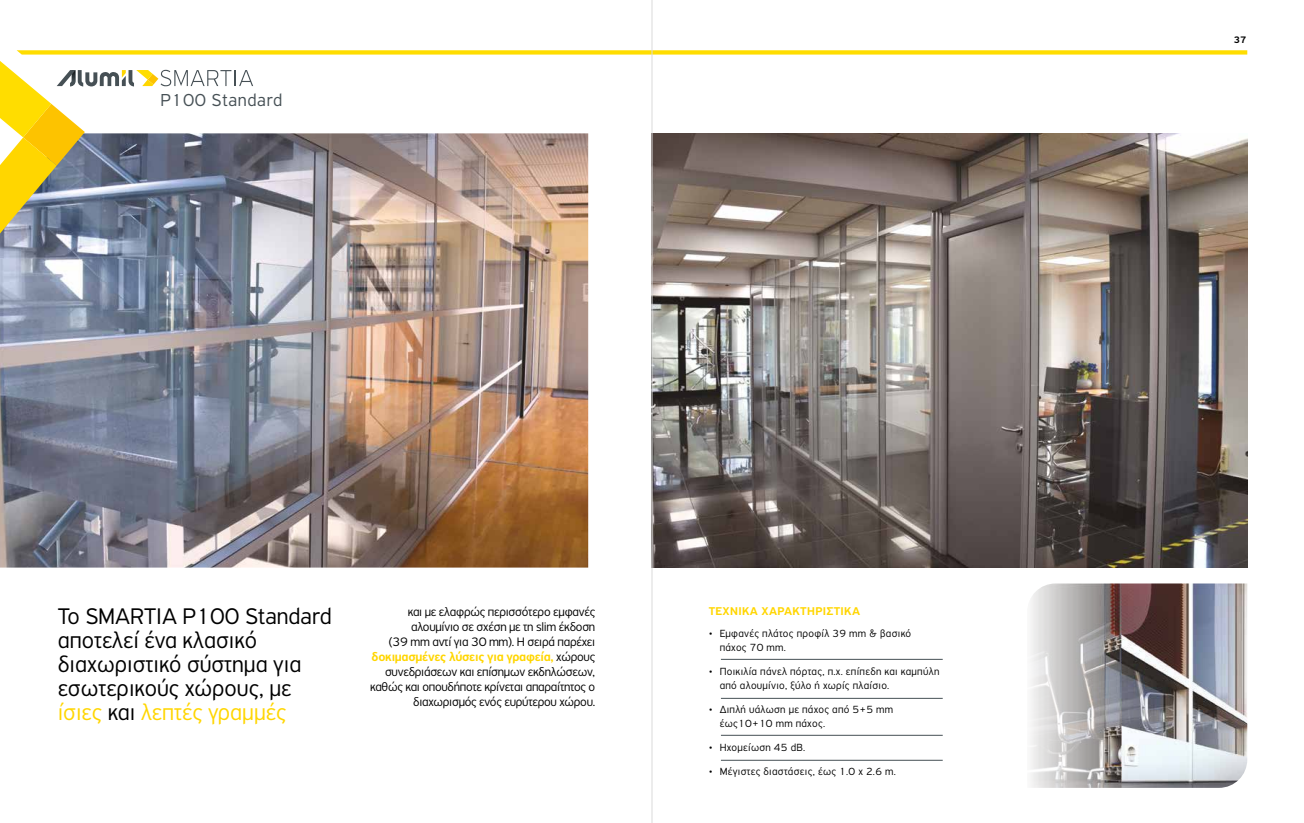
<style>
.page{position:relative;width:1304px;height:823px;background:#fff}
.page>*{position:absolute;margin:0;border:0;box-sizing:border-box;transform-origin:0 0}
.t1{font:300 24px/24px "PF Highway Sans Pro";color:#000}
.t2{font:300 18.4px "PF Highway Sans Pro";letter-spacing:.035em;color:#465055}
.t3{font:300 13px/15px "PF Highway Sans Pro";letter-spacing:-.02em;color:#000;text-align:right}
.t4{font:500 12px "PF Highway Sans Pro";letter-spacing:.03em;color:#ffd600}
.t5{font:300 11px/14px "PF Highway Sans Pro";letter-spacing:.025em;color:#000}
.t6{font:500 10px "PF Highway Sans Pro";color:#000}
.s1{color:#ffd600}
.s2{font-weight:500;color:#ffd600}
</style>
<div class="page">
<img style="left:0;top:133px;width:588px;height:434px">
<img style="left:652px;top:133px;width:595px;height:434px">
<svg style="left:17px;top:50px;width:1230px;height:5px;background:#fee124"></svg>
<svg style="left:0;top:61px;width:253px;height:172px"></svg>
<hr style="left:721px;top:658px;width:222px;height:1px;background:#465055">
<hr style="left:721px;top:697px;width:222px;height:1px;background:#465055">
<hr style="left:721px;top:734px;width:222px;height:1px;background:#465055">
<img style="left:1030px;top:583px;width:217px;height:204px">
<hr style="left:721px;top:759px;width:222px;height:1px;background:#465055">
<hr style="left:651px;top:0;width:1px;height:822px;background:#dadada">
<h2 class="t2" style="left:160px;top:92px;width:124px">P100 Standard</h2>
<h1 class="t1" style="left:58px;top:605px;width:276px">Το SMARTIA P100 Standard αποτελεί ένα κλασικό διαχωριστικό σύστημα για εσωτερικούς χώρους, με <span class="s1">ίσιες</span> και <span class="s1">λεπτές γραμμές</span></h1>
<p class="t3" style="left:370px;top:604px;width:227px">και με ελαφρώς περισσότερο εμφανές αλουμίνιο σε σχέση με τη slim έκδοση<br>(39 mm αντί για 30 mm). Η σειρά παρέχει <span class="s2">δοκιμασμένες λύσεις για γραφεία,</span> χώρους συνεδριάσεων και επίσημων εκδηλώσεων, καθώς και οπουδήποτε κρίνεται απαραίτητος ο διαχωρισμός ενός ευρύτερου χώρου.</p>
<p class="t4" style="left:709px;top:605px;width:153px">ΤΕΧΝΙΚΑ ΧΑΡΑΚΤΗΡΙΣΤΙΚΑ</p>
<p class="t5" style="left:720px;top:626px;width:193px;text-indent:-11px">• Εμφανές πλάτος προφίλ 39 mm &amp; βασικό πάχος 70 mm.</p>
<p class="t5" style="left:720px;top:664px;width:221px;text-indent:-11px">• Ποικιλία πάνελ πόρτας, π.χ. επίπεδη και καμπύλη από αλουμίνιο, ξύλο ή χωρίς πλαίσιο.</p>
<p class="t5" style="left:720px;top:702px;width:175px;text-indent:-11px">• Διπλή υάλωση με πάχος από 5+5 mm έως10+10 mm πάχος.</p>
<p class="t5" style="left:709px;top:740px;width:98px">• Ηχομείωση 45 dB.</p>
<p class="t5" style="left:709px;top:764px;width:189px">• Μέγιστες διαστάσεις, έως 1.0 x 2.6 m.</p>
<p class="t6" style="left:1234px;top:36px;width:14px">37</p>
</div>
